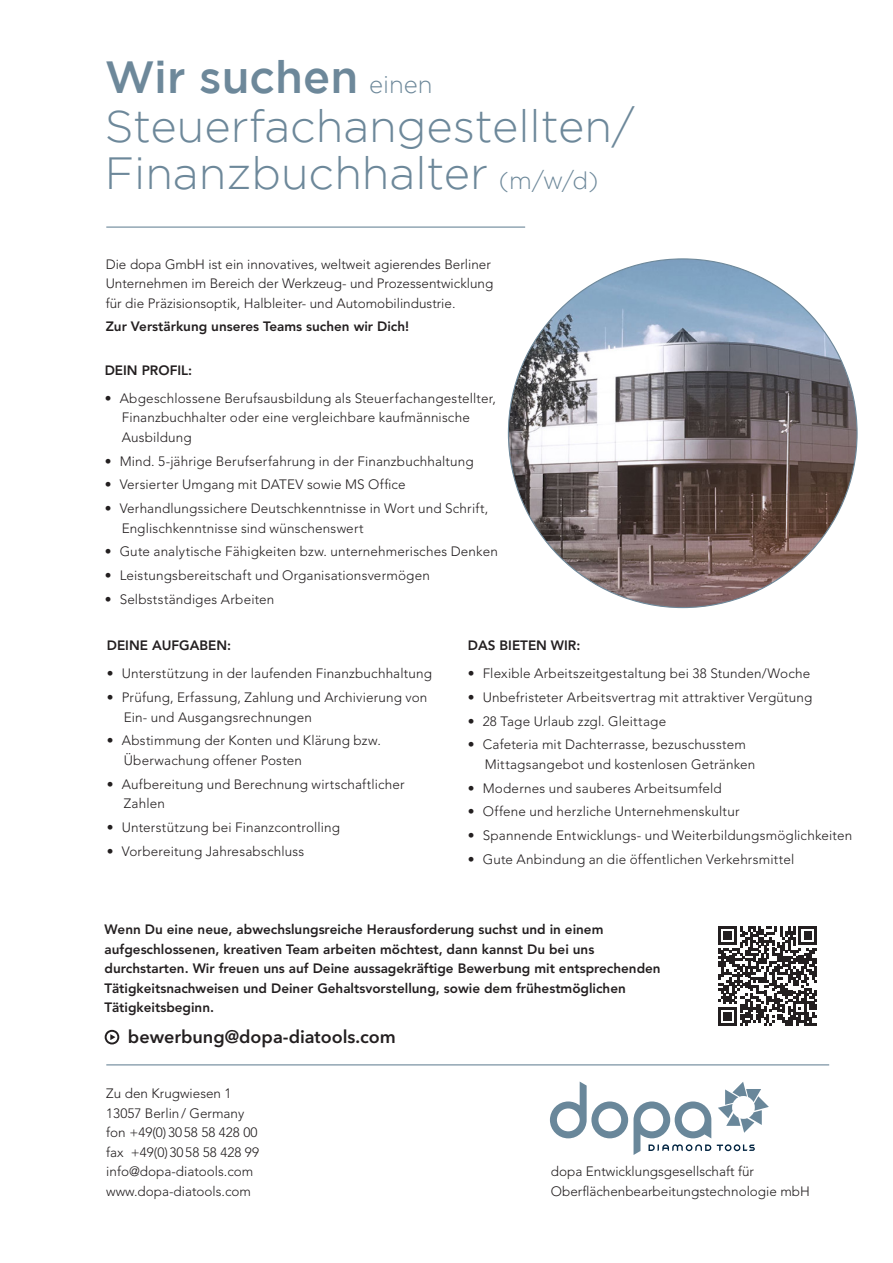
<style>
.page{position:relative;width:893px;height:1263px;background:#fff}
.page>*{position:absolute;margin:0;border:0;box-sizing:border-box;transform-origin:0 0}
.t1{font:300 45px/48px "Gotham";color:#6d889a}
.t2{font:600 18px "Avenir Next LT Pro";color:#231f20}
.t3{font:300 13.5px/19.5px "Avenir LT Std";letter-spacing:.01em;color:#231f20}
.t4{font:800 13.5px/19.5px "Avenir LT Std";color:#231f20}
.s1{font-weight:500}
.s2{font-size:24px}
</style>
<div class="page">
<hr style="left:106px;top:1064px;width:723px;height:1px;background:#6d889a">
<svg style="left:105px;top:1030px;width:14px;height:14px"></svg>
<hr style="left:106px;top:227px;width:419px;height:1px;background:#6d889a">
<svg style="left:718px;top:926px;width:99px;height:99px"></svg>
<img style="left:508px;top:259px;width:349px;height:348px;border-radius:174px">
<svg style="left:550px;top:1081px;width:161px;height:74px"></svg>
<svg style="left:717px;top:1144px;width:38px;height:7px"></svg>
<svg style="left:718px;top:1082px;width:51px;height:51px"></svg>
<h1 class="t1" style="left:105px;top:52px;width:531px"><span class="s1">Wir suchen</span> <span class="s2">einen<br></span>Steuerfachangestellten/<br>Finanzbuchhalter <span class="s2">(m/w/d)</span></h1>
<p class="t3" style="left:106px;top:254px;width:389px">Die dopa GmbH ist ein innovatives, weltweit agierendes Berliner<br>Unternehmen im Bereich der Werkzeug- und Prozessentwicklung für die Präzisionsoptik, Halbleiter- und Automobilindustrie.</p>
<p class="t4" style="left:106px;top:317px;width:305px">Zur Verstärkung unseres Teams suchen wir Dich!</p>
<p class="t4" style="left:105px;top:360px;width:89px">DEIN PROFIL:</p>
<p class="t3" style="left:122px;top:388px;width:376px;text-indent:-17px">• Abgeschlossene Berufsausbildung als Steuerfachangestellter,<br>Finanzbuchhalter oder eine vergleichbare kaufmännische<br>Ausbildung</p>
<p class="t3" style="left:105px;top:451px;width:371px">• Mind. 5-jährige Berufserfahrung in der Finanzbuchhaltung</p>
<p class="t3" style="left:105px;top:475px;width:303px">• Versierter Umgang mit DATEV sowie MS Office</p>
<p class="t3" style="left:122px;top:499px;width:368px;text-indent:-17px">• Verhandlungssichere Deutschkenntnisse in Wort und Schrift,<br>Englischkenntnisse sind wünschenswert</p>
<p class="t3" style="left:105px;top:542px;width:395px">• Gute analytische Fähigkeiten bzw. unternehmerisches Denken</p>
<p class="t3" style="left:105px;top:566px;width:327px">• Leistungsbereitschaft und Organisationsvermögen</p>
<p class="t3" style="left:105px;top:589px;width:171px">• Selbstständiges Arbeiten</p>
<p class="t4" style="left:107px;top:636px;width:126px">DEINE AUFGABEN:</p>
<p class="t3" style="left:107px;top:664px;width:327px">• Unterstützung in der laufenden Finanzbuchhaltung</p>
<p class="t3" style="left:124px;top:688px;width:305px;text-indent:-17px">• Prüfung, Erfassung, Zahlung und Archivierung von<br>Ein- und Ausgangsrechnungen</p>
<p class="t3" style="left:124px;top:731px;width:259px;text-indent:-17px">• Abstimmung der Konten und Klärung bzw.<br>Überwachung offener Posten</p>
<p class="t3" style="left:124px;top:774px;width:282px;text-indent:-17px">• Aufbereitung und Berechnung wirtschaftlicher<br>Zahlen</p>
<p class="t3" style="left:107px;top:817px;width:235px">• Unterstützung bei Finanzcontrolling</p>
<p class="t3" style="left:107px;top:841px;width:199px">• Vorbereitung Jahresabschluss</p>
<p class="t4" style="left:468px;top:636px;width:114px">DAS BIETEN WIR:</p>
<p class="t3" style="left:468px;top:664px;width:344px">• Flexible Arbeitszeitgestaltung bei 38 Stunden/Woche</p>
<p class="t3" style="left:468px;top:687px;width:346px">• Unbefristeter Arbeitsvertrag mit attraktiver Vergütung</p>
<p class="t3" style="left:468px;top:711px;width:200px">• 28 Tage Urlaub zzgl. Gleittage</p>
<p class="t3" style="left:485px;top:735px;width:272px;text-indent:-17px">• Cafeteria mit Dachterrasse, bezuschusstem<br>Mittagsangebot und kostenlosen Getränken</p>
<p class="t3" style="left:468px;top:778px;width:255px">• Modernes und sauberes Arbeitsumfeld</p>
<p class="t3" style="left:468px;top:802px;width:273px">• Offene und herzliche Unternehmenskultur</p>
<p class="t3" style="left:468px;top:826px;width:386px">• Spannende Entwicklungs- und Weiterbildungsmöglichkeiten</p>
<p class="t3" style="left:468px;top:849px;width:328px">• Gute Anbindung an die öffentlichen Verkehrsmittel</p>
<p class="t4" style="left:105px;top:920px;width:558px">Wenn Du eine neue, abwechslungsreiche Herausforderung suchst und in einem aufgeschlossenen, kreativen Team arbeiten möchtest, dann kannst Du bei uns durchstarten. Wir freuen uns auf Deine aussagekräftige Bewerbung mit entsprechenden Tätigkeitsnachweisen und Deiner Gehaltsvorstellung, sowie dem frühestmöglichen Tätigkeitsbeginn.</p>
<h2 class="t2" style="left:128px;top:1026px;width:270px">bewerbung@dopa-diatools.com</h2>
<p class="t3" style="left:106px;top:1084px;width:154px">Zu den Krugwiesen 1<br>13057 Berlin/ Germany fon +49(0)3058 58 428 00 fax +49(0)3058 58 428 99 info@dopa-diatools.com www.dopa-diatools.com</p>
<p class="t3" style="left:551px;top:1162px;width:261px">dopa Entwicklungsgesellschaft für<br>Oberflächenbearbeitungstechnologie mbH</p>
</div>
